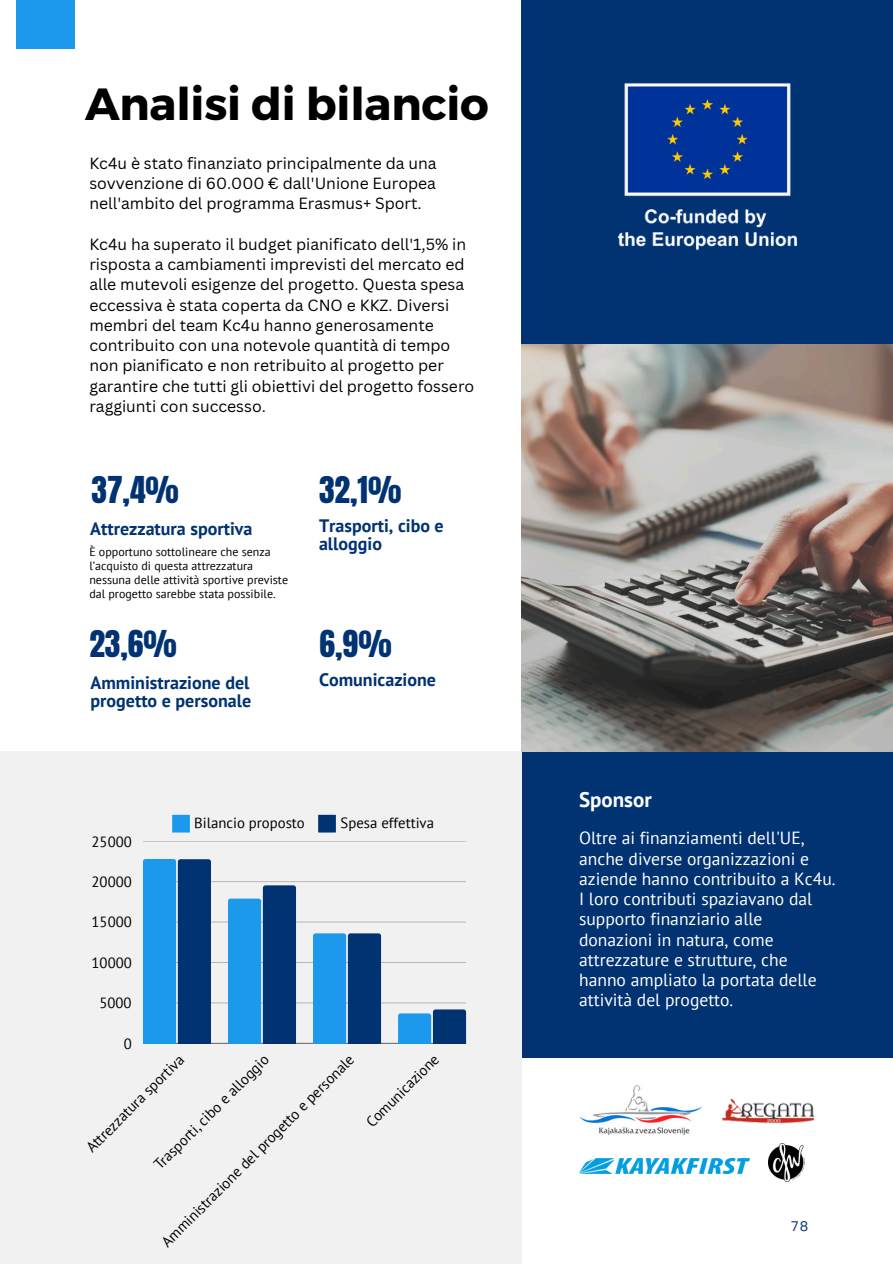
<style>
.page{position:relative;width:893px;height:1264px;background:#fff}
.page>*{position:absolute;margin:0;border:0;box-sizing:border-box;transform-origin:0 0}
.t1{font:700 45px "Montserrat";letter-spacing:-.005em;color:#000}
.t2{font:31.5px "Anton";color:#013272}
.t3{font:700 21px "PT Sans";color:#fff}
.t4{font:700 18px/18px "PT Sans";color:#013272}
.t5{font:17.55px/20.2px "PT Sans";color:#fff}
.t6{font:15.75px/20.2px "Canva Sans";color:#000;text-align:justify}
.t7{font:14.7px "PT Sans";color:#000}
.t8{font:13.5px "Poppins";color:#013272}
.t9{font:12px/14px "PT Sans";color:#010101}
</style>
<div class="page">
<div style="left:521px;top:0;width:371px;height:1057px;background:#013272"></div>
<div style="left:0;top:751px;width:521px;height:512px;background:#f1f1f1"></div>
<img style="left:521px;top:344px;width:371px;height:407px">
<svg style="left:172px;top:814px;width:18px;height:18px"></svg>
<svg style="left:318px;top:814px;width:18px;height:18px"></svg>
<hr style="left:143px;top:1043px;width:323px;height:1px;background:#000;opacity:.6">
<hr style="left:143px;top:1002px;width:323px;height:1px;background:#cecece">
<hr style="left:143px;top:962px;width:323px;height:1px;background:#b5b5b5">
<hr style="left:143px;top:921px;width:323px;height:1px;background:#d6d6d6">
<hr style="left:143px;top:881px;width:323px;height:1px;background:#bdbdbd">
<hr style="left:143px;top:841px;width:323px;height:1px;background:#c6c6c6">
<svg style="left:143px;top:859px;width:68px;height:184px;background:#1468b1"></svg>
<svg style="left:228px;top:885px;width:68px;height:158px;background:#1e6eb3"></svg>
<svg style="left:313px;top:933px;width:68px;height:110px;background:#1569b1"></svg>
<svg style="left:398px;top:1009px;width:68px;height:34px;background:#246fb2"></svg>
<div style="left:17px;top:0;width:58px;height:48px;background:#1c98ed"></div>
<img style="left:618px;top:83px;width:179px;height:168px">
<img style="left:579px;top:1085px;width:122px;height:48px">
<img style="left:721px;top:1098px;width:94px;height:64px">
<img style="left:579px;top:1158px;width:170px;height:15px">
<img style="left:768px;top:1143px;width:36px;height:38px">
<h6 class="t1" style="left:85px;top:75px;width:405px">Analisi di bilancio</h6>
<h4 class="t6" style="left:89px;top:153px;width:349px">Kc4u è stato finanziato principalmente da una sovvenzione di 60.000 € dall'Unione Europea nell'ambito del programma Erasmus+ Sport.</h4>
<p class="t6" style="left:89px;top:234px;width:386px;text-align:left">Kc4u ha superato il budget pianificato dell'1,5% in risposta a cambiamenti imprevisti del mercato ed alle mutevoli esigenze del progetto. Questa spesa eccessiva è stata coperta da CNO e KKZ. Diversi membri del team Kc4u hanno generosamente contribuito con una notevole quantità di tempo non pianificato e non retribuito al progetto per garantire che tutti gli obiettivi del progetto fossero raggiunti con successo.</p>
<h2 class="t2" style="left:91px;top:466px;width:89px">37,4%</h2>
<h4 class="t4" style="left:90px;top:519px;width:164px">Attrezzatura sportiva</h4>
<p class="t9" style="left:89px;top:544px;width:200px">È opportuno sottolineare che senza l’acquisto di questa attrezzatura nessuna delle attività sportive previste dal progetto sarebbe stata possibile.</p>
<h4 class="t2" style="left:89px;top:621px;width:89px">23,6%</h4>
<h2 class="t4" style="left:90px;top:673px;width:162px">Amministrazione del progetto e personale</h2>
<h4 class="t2" style="left:319px;top:466px;width:84px">32,1%</h4>
<h2 class="t4" style="left:319px;top:516px;width:126px">Trasporti, cibo e alloggio</h2>
<p class="t2" style="left:319px;top:621px;width:74px">6,9%</p>
<h2 class="t4" style="left:319px;top:670px;width:118px">Comunicazione</h2>
<p class="t7" style="left:92px;top:831px;width:42px">25000</p>
<p class="t7" style="left:92px;top:872px;width:42px">20000</p>
<p class="t7" style="left:92px;top:912px;width:42px">15000</p>
<p class="t7" style="left:92px;top:952px;width:42px">10000</p>
<p class="t7" style="left:99px;top:993px;width:34px">5000</p>
<p class="t7" style="left:124px;top:1033px;width:10px">0</p>
<p class="t7" style="left:194px;top:812px;width:112px">Bilancio proposto</p>
<p class="t7" style="left:340px;top:812px;width:95px">Spesa effettiva</p>
<p class="t7" style="left:157px;top:1237px;width:266px;rotate:-45deg">Amministrazione del proget o e personale</p>
<p class="t7" style="left:362px;top:1117px;width:97px;rotate:-45deg">Comunicazione</p>
<p class="t7" style="left:82px;top:1142px;width:133px;rotate:-45deg">At rezzatura sportiva</p>
<p class="t7" style="left:150px;top:1159px;width:156px;rotate:-45deg">Trasporti, cibo e al og io</p>
<h6 class="t3" style="left:579px;top:786px;width:74px">Sponsor</h6>
<p class="t5" style="left:579px;top:827px;width:258px">Oltre ai finanziamenti dell'UE, anche diverse organizzazioni e aziende hanno contribuito a Kc4u.<br>I loro contributi spaziavano dal supporto finanziario alle donazioni in natura, come attrezzature e strutture, che hanno ampliato la portata delle attività del progetto.</p>
<h3 class="t8" style="left:791px;top:1217px;width:19px">78</h3>
</div>
